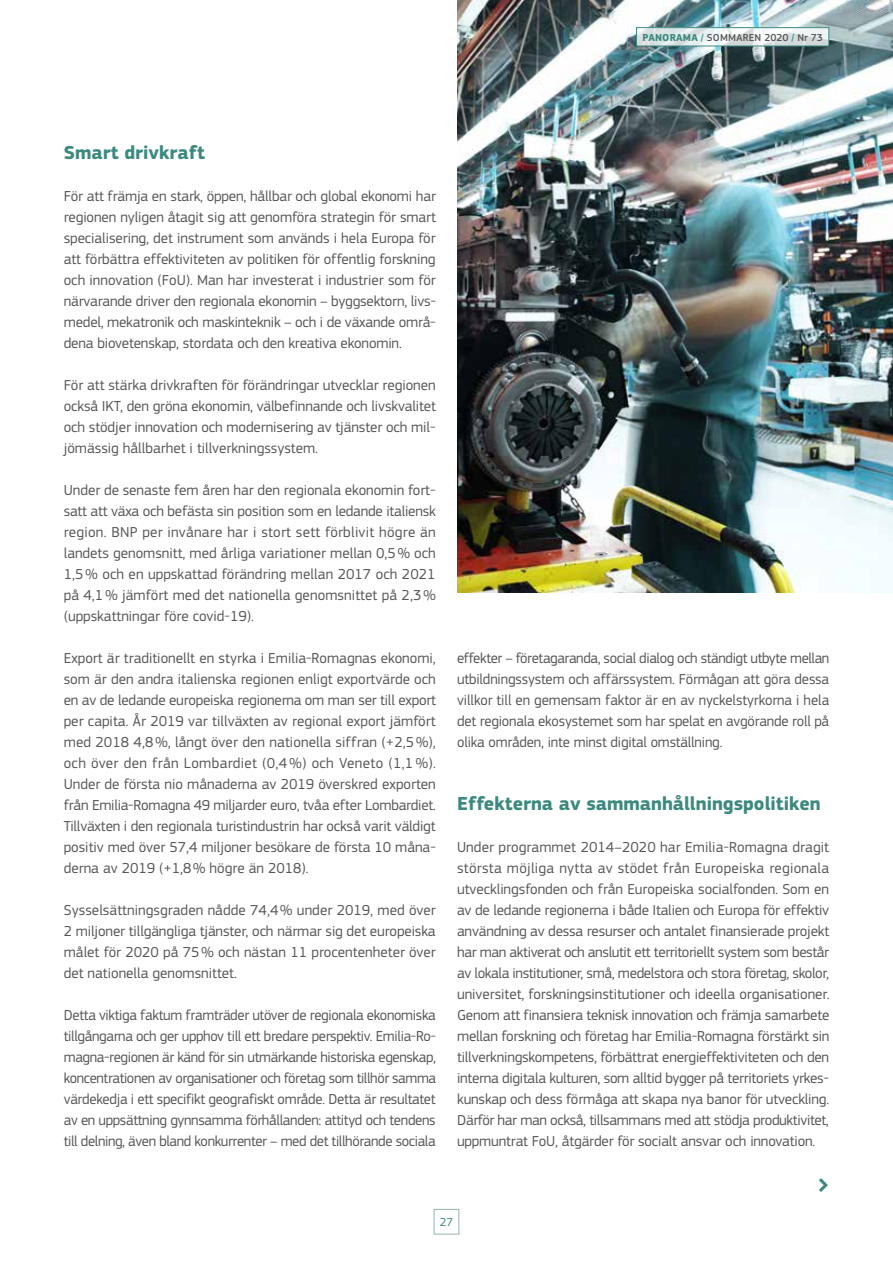
<style>
.page{position:relative;width:893px;height:1263px;background:#fff}
.page>*{position:absolute;margin:0;border:0;box-sizing:border-box;transform-origin:0 0}
.t1{font:700 19.5px "EC Square Sans Pro";color:#3c897e}
.t2{font:15px/21px "EC Square Sans Pro";letter-spacing:-.01em;color:#575756;text-align:justify}
.t3{font:12px "EC Square Sans Pro";color:#3c897e}
.t4{font:500 10.5px "EC Square Sans Pro";letter-spacing:.02em;color:#575756}
.s1{font-weight:700;color:#3c897e}
.s2{color:#3c897e}
</style>
<div class="page">
<div style="left:434px;top:1209px;width:25px;height:25px;border:1px solid #97b4ae"></div>
<img style="left:457px;top:0;width:436px;height:592px">
<svg style="left:638px;top:29px;width:189px;height:15px"></svg>
<div style="left:636px;top:27px;width:193px;height:19px;border:1px solid #3c897e"></div>
<p class="t4" style="left:642px;top:31px;width:182px"><span class="s1">PANORAMA</span> <span class="s2">/</span> SOMMAREN 2020 <span class="s2">/</span> Nr 73</p>
<h1 class="t1" style="left:64px;top:141px;width:143px">Smart drivkraft</h1>
<p class="t2" style="left:64px;top:186px;width:374px">För att främja en stark, öppen, hållbar och global ekonomi har regionen nyligen åtagit sig att genomföra strategin för smart specialisering, det instrument som används i hela Europa för att förbättra effektiviteten av politiken för offentlig forskning och innovation (FoU). Man har investerat i industrier som för närvarande driver den regionala ekonomin – byggsektorn, livs&shy;medel, mekatronik och maskinteknik – och i de växande områ&shy;dena biovetenskap, stordata och den kreativa ekonomin.</p>
<p class="t2" style="left:64px;top:375px;width:374px">För att stärka drivkraften för förändringar utvecklar regionen också IKT, den gröna ekonomin, välbefinnande och livskvalitet och stödjer innovation och modernisering av tjänster och mil&shy;jömässig hållbarhet i tillverkningssystem.</p>
<p class="t2" style="left:64px;top:480px;width:374px">Under de senaste fem åren har den regionala ekonomin fort&shy;satt att växa och befästa sin position som en ledande italiensk region. BNP per invånare har i stort sett förblivit högre än landets genomsnitt, med årliga variationer mellan 0,5% och 1,5 % och en uppskattad förändring mellan 2017 och 2021 på 4,1 % jämfört med det nationella genomsnittet på 2,3 % (uppskattningar före covid-19).</p>
<p class="t2" style="left:64px;top:648px;width:374px">Export är traditionellt en styrka i Emilia-Romagnas ekonomi, som är den andra italienska regionen enligt exportvärde och en av de ledande europeiska regionerna om man ser till export per capita. År 2019 var tillväxten av regional export jämfört med 2018 4,8%, långt över den nationella siffran (+2,5%), och över den från Lombardiet (0,4 %) och Veneto (1,1 %).<br>Under de första nio månaderna av 2019 överskred exporten från Emilia-Romagna 49 miljarder euro, tvåa efter Lombardiet.<br>Tillväxten i den regionala turistindustrin har också varit väldigt positiv med över 57,4 miljoner besökare de första 10 måna&shy;derna av 2019 (+1,8% högre än 2018).</p>
<p class="t2" style="left:64px;top:900px;width:374px">Sysselsättningsgraden nådde 74,4% under 2019, med över 2 miljoner tillgängliga tjänster, och närmar sig det europeiska målet för 2020 på 75% och nästan 11 procentenheter över det nationella genomsnittet.</p>
<p class="t2" style="left:64px;top:1005px;width:374px">Detta viktiga faktum framträder utöver de regionala ekonomiska tillgångarna och ger upphov till ett bredare perspektiv. Emilia-Ro&shy;magna-regionen är känd för sin utmärkande historiska egenskap, koncentrationen av organisationer och företag som tillhör samma värdekedja i ett specifikt geografiskt område. Detta är resultatet av en uppsättning gynnsamma förhållanden: attityd och tendens till delning, även bland konkurrenter – med det tillhörande sociala</p>
<p class="t2" style="left:457px;top:648px;width:374px">effekter – företagaranda, social dialog och ständigt utbyte mellan utbildningssystem och affärssystem. Förmågan att göra dessa villkor till en gemensam faktor är en av nyckelstyrkorna i hela det regionala ekosystemet som har spelat en avgörande roll på olika områden, inte minst digital omställning.</p>
<h1 class="t1" style="left:457px;top:792px;width:365px">Effekterna av sammanhållningspolitiken</h1>
<p class="t2" style="left:457px;top:837px;width:374px">Under programmet 2014–2020 har Emilia-Romagna dragit största möjliga nytta av stödet från Europeiska regionala utvecklingsfonden och från Europeiska socialfonden. Som en av de ledande regionerna i både Italien och Europa för effektiv användning av dessa resurser och antalet finansierade projekt har man aktiverat och anslutit ett territoriellt system som består av lokala institutioner, små, medelstora och stora företag, skolor, universitet, forskningsinstitutioner och ideella organisationer.<br>Genom att finansiera teknisk innovation och främja samarbete mellan forskning och företag har Emilia-Romagna förstärkt sin tillverkningskompetens, förbättrat energieffektiviteten och den interna digitala kulturen, som alltid bygger på territoriets yrkes&shy;kunskap och dess förmåga att skapa nya banor för utveckling.<br>Därför har man också, tillsammans med att stödja produktivitet, uppmuntrat FoU, åtgärder för socialt ansvar och innovation.</p>
<p class="t3" style="left:440px;top:1215px;width:15px">27</p>
</div>
